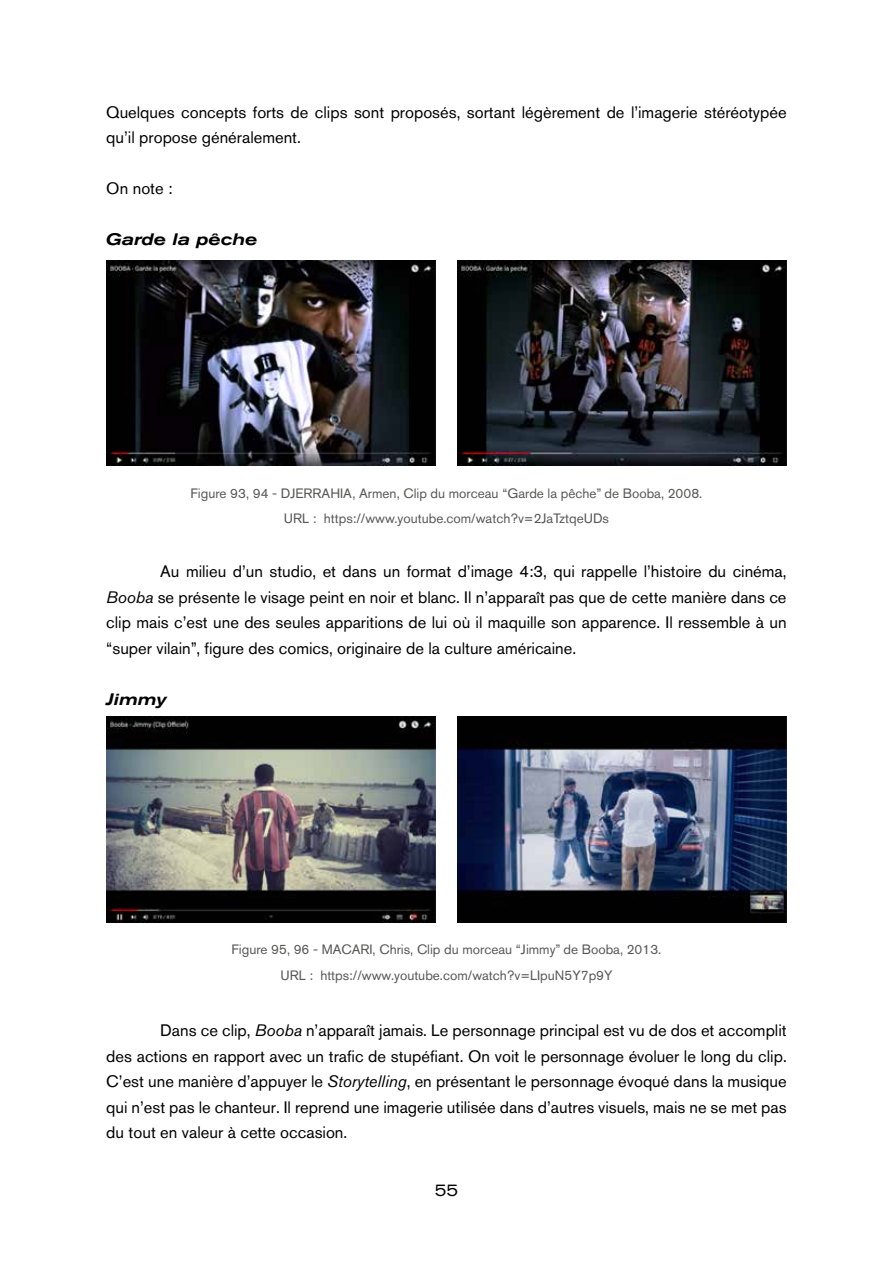
<style>
.page{position:relative;width:893px;height:1263px;background:#fff}
.page>*{position:absolute;margin:0;border:0;box-sizing:border-box;transform-origin:0 0}
.t1{font:16.5px/25.5px "Akzidenz Grotesk BQ";color:#000;text-align:justify}
.t2{font:italic 500 expanded 16.5px "Akzidenz Grotesk BQ";color:#000}
.t3{font:expanded 16.5px "Akzidenz Grotesk BQ";color:#000}
.t4{font:13.5px/25.5px "Akzidenz Grotesk BQ";color:#575756;text-align:center}
.s1{font-style:italic}
</style>
<div class="page">
<img style="left:106px;top:260px;width:329px;height:206px">
<img style="left:106px;top:716px;width:329px;height:206px">
<img style="left:458px;top:260px;width:329px;height:206px">
<img style="left:458px;top:716px;width:329px;height:206px">
<p class="t1" style="left:106px;top:99px;width:682px">Quelques concepts forts de clips sont proposés, sortant légèrement de l’imagerie stéréotypée qu’il propose généralement.</p>
<p class="t1" style="left:106px;top:176px;width:68px">On note :</p>
<p class="t2" style="left:106px;top:230px;width:153px">Garde la pêche</p>
<p class="t4" style="left:191px;top:480px;width:513px">Figure 93, 94 - DJERRAHIA, Armen, Clip du morceau “Garde la pêche” de Booba, 2008.<br>URL : https://www.youtube.com/watch?v=2JaTztqeUDs</p>
<p class="t1" style="left:106px;top:558px;width:682px;text-indent:54px">Au milieu d’un studio, et dans un format d’image 4:3, qui rappelle l’histoire du cinéma, <span class="s1">Booba</span> se présente le visage peint en noir et blanc. Il n’apparaît pas que de cette manière dans ce clip mais c’est une des seules apparitions de lui où il maquille son apparence. Il ressemble à un “super vilain”, figure des comics, originaire de la culture américaine.</p>
<p class="t2" style="left:106px;top:689px;width:62px">Jimmy</p>
<p class="t4" style="left:232px;top:936px;width:431px">Figure 95, 96 - MACARI, Chris, Clip du morceau “Jimmy” de Booba, 2013.<br>URL : https://www.youtube.com/watch?v=LIpuN5Y7p9Y</p>
<p class="t1" style="left:106px;top:1017px;width:682px;text-indent:54px">Dans ce clip, <span class="s1">Booba</span> n’apparaît jamais. Le personnage principal est vu de dos et accomplit des actions en rapport avec un trafic de stupéfiant. On voit le personnage évoluer le long du clip.<br>C’est une manière d’appuyer le <span class="s1">Storytelling</span>, en présentant le personnage évoqué dans la musique qui n’est pas le chanteur. Il reprend une imagerie utilisée dans d’autres visuels, mais ne se met pas du tout en valeur à cette occasion.</p>
<p class="t3" style="left:435px;top:1180px;width:25px">55</p>
</div>
